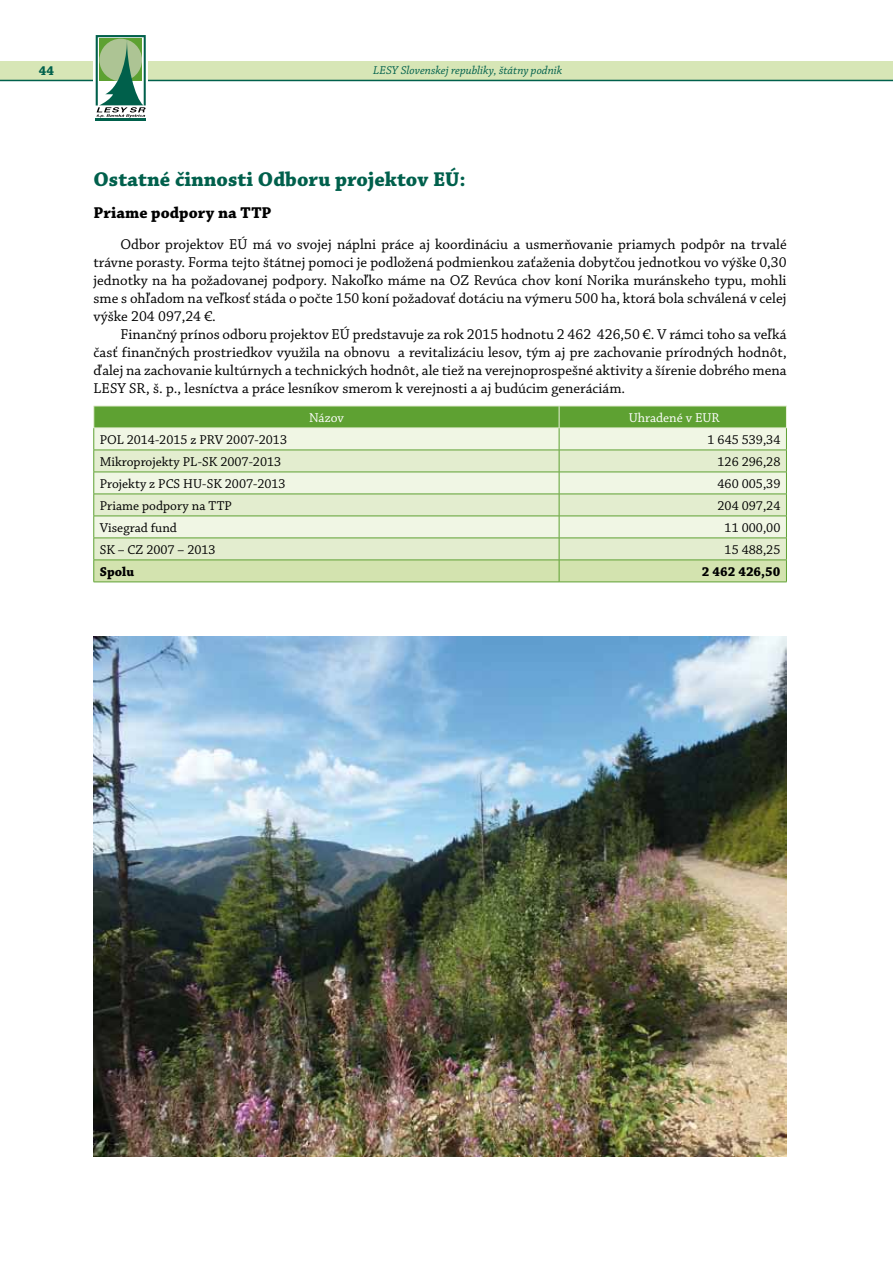
<style>
.page{position:relative;width:893px;height:1263px;background:#fff}
.page>*{position:absolute;margin:0;border:0;box-sizing:border-box;transform-origin:0 0}
.t1{font:700 21px "Chaparral Pro";color:#00604c}
.t2{font:700 16.5px "Chaparral Pro";color:#000}
.t3{font:15px/18px "Chaparral Pro";color:#000;text-align:justify}
.t4{font:13.5px "Chaparral Pro";color:#000}
.t5{font:13.5px "Chaparral Pro";color:#fff}
.t6{font:700 13.5px "Chaparral Pro";color:#000}
.t7{font:700 13.5px "Chaparral Pro";color:#00604c}
.t8{font:italic 12px "Chaparral Pro";color:#00604c}
</style>
<div class="page">
<div style="left:0;top:61px;width:893px;height:20px;background:#d7e6b6"></div>
<hr style="left:0;top:80px;width:893px;height:1px;background:#00604c">
<div style="left:94px;top:33px;width:54px;height:89px;background:linear-gradient(to right,#f6f6f6,#fff)"></div>
<hr style="left:96px;top:118px;width:50px;height:2px;background:#00604b">
<svg style="left:96px;top:35px;width:50px;height:82px"></svg>
<svg style="left:94px;top:406px;width:693px;height:176px;background:#d0e2b9"></svg>
<hr style="left:94px;top:582px;width:465px;height:1px;background:#5ea132">
<hr style="left:559px;top:582px;width:228px;height:1px;background:#5ea132">
<img style="left:94px;top:637px;width:693px;height:520px">
<p class="t7" style="left:39px;top:63px;width:17px">44</p>
<p class="t8" style="left:373px;top:64px;width:190px">LESY Slovenskej republiky, štátny podnik</p>
<h1 class="t1" style="left:94px;top:167px;width:374px">Ostatné činnosti Odboru projektov EÚ:</h1>
<p class="t2" style="left:94px;top:203px;width:179px">Priame podpory na TTP</p>
<p class="t3" style="left:94px;top:236px;width:695px;text-indent:27px">Odbor projektov EÚ má vo svojej náplni práce aj koordináciu a usmerňovanie priamych podpôr na trvalé trávne porasty. Forma tejto štátnej pomoci je podložená podmienkou zaťaženia dobytčou jednotkou vo výške 0,30 jednotky na ha požadovanej podpory. Nakoľko máme na OZ Revúca chov koní Norika muránskeho typu, mohli sme s ohľadom na veľkosť stáda o počte 150 koní požadovať dotáciu na výmeru 500 ha, ktorá bola schválená v celej výške 204 097,24 €.</p>
<p class="t3" style="left:94px;top:326px;width:695px;text-indent:27px">Finančný prínos odboru projektov EÚ predstavuje za rok 2015 hodnotu 2 462 426,50 €. V rámci toho sa veľká časť finančných prostriedkov využila na obnovu a revitalizáciu lesov, tým aj pre zachovanie prírodných hodnôt, ďalej na zachovanie kultúrnych a technických hodnôt, ale tiež na verejnoprospešné aktivity a šírenie dobrého mena LESY SR, š. p., lesníctva a práce lesníkov smerom k verejnosti a aj budúcim generáciám.</p>
<p class="t5" style="left:309px;top:410px;width:36px">Názov</p>
<p class="t5" style="left:629px;top:410px;width:92px">Uhradené v EUR</p>
<p class="t4" style="left:100px;top:432px;width:189px">POL 2014-2015 z PRV 2007-2013</p>
<p class="t4" style="left:707px;top:432px;width:74px">1 645 539,34</p>
<p class="t4" style="left:100px;top:454px;width:183px">Mikroprojekty PL-SK 2007-2013</p>
<p class="t4" style="left:718px;top:454px;width:64px">126 296,28</p>
<p class="t4" style="left:100px;top:476px;width:187px">Projekty z PCS HU-SK 2007-2013</p>
<p class="t4" style="left:718px;top:476px;width:64px">460 005,39</p>
<p class="t4" style="left:100px;top:498px;width:134px">Priame podpory na TTP</p>
<p class="t4" style="left:718px;top:498px;width:64px">204 097,24</p>
<p class="t4" style="left:100px;top:520px;width:79px">Visegrad fund</p>
<p class="t4" style="left:725px;top:520px;width:57px">11 000,00</p>
<p class="t4" style="left:100px;top:542px;width:117px">SK – CZ 2007 – 2013</p>
<p class="t4" style="left:725px;top:542px;width:57px">15 488,25</p>
<p class="t6" style="left:100px;top:564px;width:36px">Spolu</p>
<p class="t6" style="left:702px;top:564px;width:80px">2 462 426,50</p>
</div>
